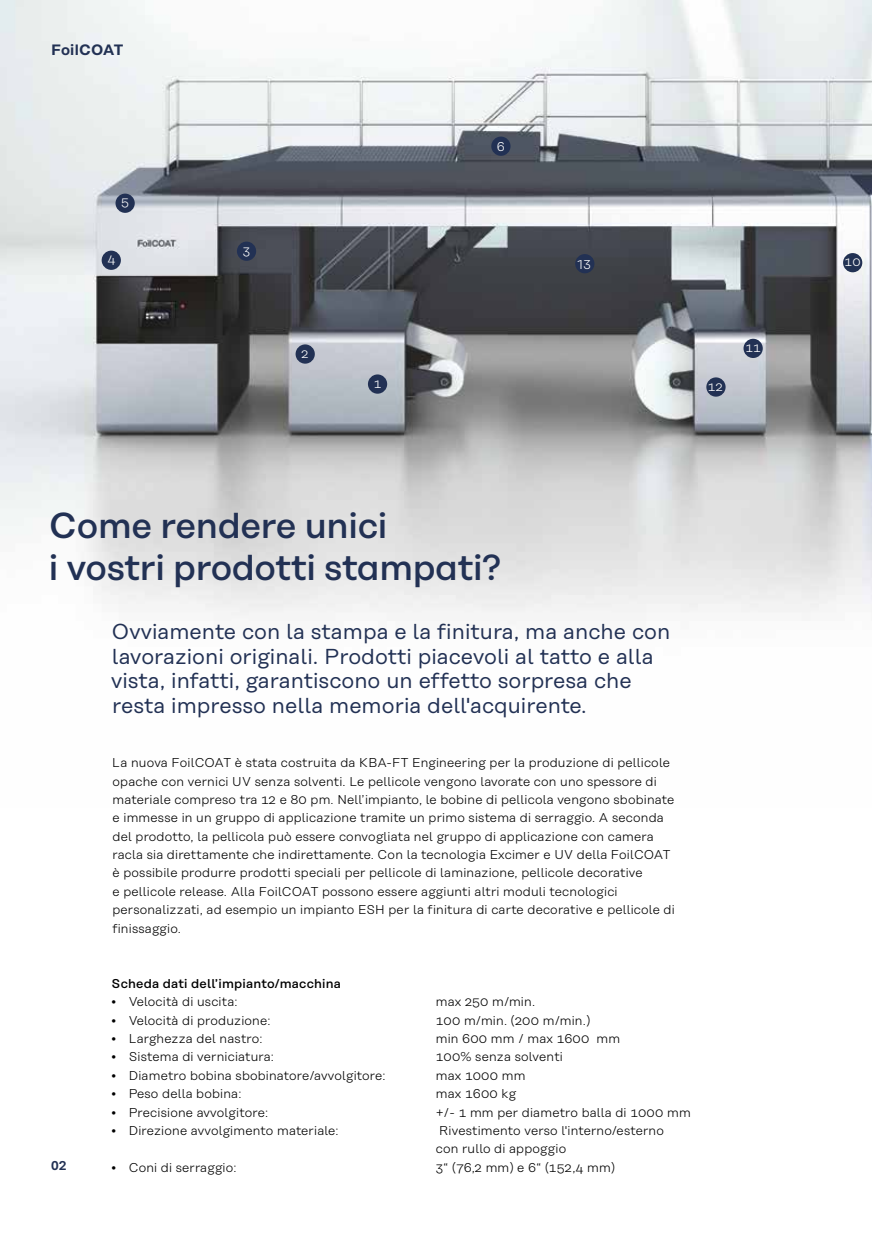
<style>
.page{position:relative;width:872px;height:1234px;background:#fff}
.page>*{position:absolute;margin:0;border:0;box-sizing:border-box;transform-origin:0 0}
.t1{font:500 36px/41.4px "Koenig&Bauer H";letter-spacing:-.01em;color:#223154}
.t2{font:21.6px/24.9px "Koenig&Bauer T";color:#223154}
.t3{font:600 15px "Koenig&Bauer H";letter-spacing:.01em;color:#223154}
.t4{font:300 12.75px/18.3px "Koenig&Bauer T";letter-spacing:.015em;color:#000}
.t5{font:500 12.75px "Koenig&Bauer T";letter-spacing:.015em;color:#000}
.t6{font:300 12.75px "Koenig&Bauer T";color:#fff}
.t7{font:600 12.75px "Koenig&Bauer H";color:#223154}
</style>
<div class="page">
<img style="left:0;top:0;width:872px;height:616px">
<div style="left:368px;top:374px;width:19px;height:19px;background:#223154;border-radius:50%"></div>
<div style="left:491px;top:136px;width:19px;height:20px;background:#223154;border-radius:50%"></div>
<div style="left:843px;top:253px;width:19px;height:19px;background:#223154;border-radius:50%"></div>
<div style="left:743px;top:339px;width:19px;height:19px;background:#223154;border-radius:50%"></div>
<div style="left:706px;top:377px;width:19px;height:19px;background:#223154;border-radius:50%"></div>
<div style="left:575px;top:254px;width:19px;height:19px;background:#223154;border-radius:50%"></div>
<div style="left:237px;top:241px;width:19px;height:20px;background:#223154;border-radius:50%"></div>
<div style="left:295px;top:344px;width:20px;height:19px;background:#223154;border-radius:50%"></div>
<div style="left:102px;top:250px;width:19px;height:20px;background:#223154;border-radius:50%"></div>
<div style="left:115px;top:193px;width:20px;height:20px;background:#223154;border-radius:50%"></div>
<p class="t3" style="left:51px;top:40px;width:74px">FoilCOAT</p>
<p class="t6" style="left:121px;top:194px;width:9px">5</p>
<p class="t6" style="left:107px;top:251px;width:10px">4</p>
<p class="t6" style="left:243px;top:243px;width:9px">3</p>
<p class="t6" style="left:301px;top:346px;width:9px">2</p>
<p class="t6" style="left:374px;top:376px;width:9px">1</p>
<p class="t6" style="left:497px;top:139px;width:9px">6</p>
<p class="t6" style="left:577px;top:257px;width:15px">13</p>
<p class="t6" style="left:708px;top:379px;width:16px">12</p>
<p class="t6" style="left:745px;top:340px;width:17px">11</p>
<h1 class="t1" style="left:49px;top:505px;width:454px">Come rendere unici<br>i vostri prodotti stampati?</h1>
<h2 class="t2" style="left:111px;top:618px;width:560px">Ovviamente con la stampa e la finitura, ma anche con lavorazioni originali. Prodotti piacevoli al tatto e alla vista, infatti, garantiscono un effetto sorpresa che resta impresso nella memoria dell'acquirente.</h2>
<p class="t4" style="left:112px;top:753px;width:564px">La nuova FoilCOAT è stata costruita da KBA-FT Engineering per la produzione di pellicole opache con vernici UV senza solventi. Le pellicole vengono lavorate con uno spessore di materiale compreso tra 12 e 80 pm. Nell’impianto, le bobine di pellicola vengono sbobinate e immesse in un gruppo di applicazione tramite un primo sistema di serraggio. A seconda del prodotto, la pellicola può essere convogliata nel gruppo di applicazione con camera racla sia direttamente che indirettamente. Con la tecnologia Excimer e UV della FoilCOAT è possibile produrre prodotti speciali per pellicole di laminazione, pellicole decorative<br>e pellicole release. Alla FoilCOAT possono essere aggiunti altri moduli tecnologici personalizzati, ad esempio un impianto ESH per la finitura di carte decorative e pellicole di finissaggio.</p>
<p class="t5" style="left:112px;top:975px;width:231px">Scheda dati dell’impianto/macchina</p>
<p class="t4" style="left:112px;top:992px;width:127px">• Velocità di uscita:</p>
<p class="t4" style="left:436px;top:992px;width:101px">max 250 m/min.</p>
<p class="t4" style="left:112px;top:1010px;width:160px">• Velocità di produzione:</p>
<p class="t4" style="left:436px;top:1010px;width:156px">100 m/min. (200 m/min.)</p>
<p class="t4" style="left:112px;top:1029px;width:152px">• Larghezza del nastro:</p>
<p class="t4" style="left:436px;top:1029px;width:186px">min 600 mm / max 1600 mm</p>
<p class="t4" style="left:112px;top:1047px;width:164px">• Sistema di verniciatura:</p>
<p class="t4" style="left:436px;top:1047px;width:129px">100% senza solventi</p>
<p class="t4" style="left:112px;top:1065px;width:275px">• Diametro bobina sbobinatore/avvolgitore:</p>
<p class="t4" style="left:436px;top:1065px;width:91px">max 1000 mm</p>
<p class="t4" style="left:112px;top:1084px;width:131px">• Peso della bobina:</p>
<p class="t4" style="left:436px;top:1084px;width:82px">max 1600 kg</p>
<p class="t4" style="left:112px;top:1102px;width:158px">• Precisione avvolgitore:</p>
<p class="t4" style="left:436px;top:1102px;width:256px">+/- 1 mm per diametro balla di 1000 mm</p>
<p class="t4" style="left:112px;top:1121px;width:228px">• Direzione avvolgimento materiale:</p>
<p class="t4" style="left:436px;top:1121px;width:230px">Rivestimento verso l'interno/esterno con rullo di appoggio</p>
<p class="t7" style="left:51px;top:1157px;width:17px">02</p>
<p class="t4" style="left:112px;top:1157px;width:126px">• Coni di serraggio:</p>
<p class="t4" style="left:436px;top:1157px;width:181px">3“ (76,2 mm) e 6“ (152,4 mm)</p>
<p class="t6" style="left:844px;top:255px;width:18px">10</p>
</div>
